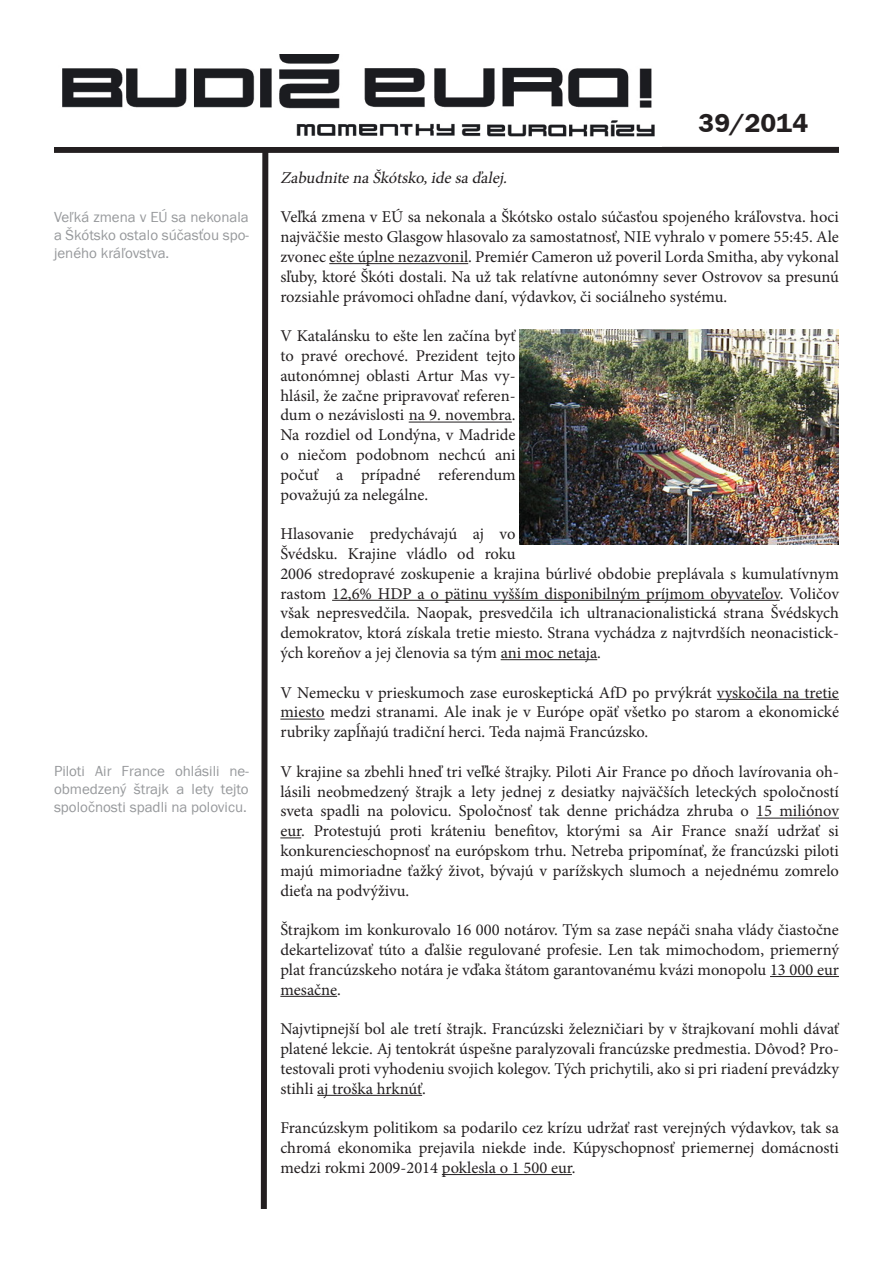
<style>
.page{position:relative;width:893px;height:1263px;background:#fff}
.page>*{position:absolute;margin:0;border:0;box-sizing:border-box;transform-origin:0 0}
.t1{font:600 27px "Franklin Gothic Itc TEE";color:#231f20}
.t2{font:16.5px/19.8px "Minion Pro";color:#231f20;text-align:justify}
.t3{font:italic 16.5px "Minion Pro";color:#231f20}
.t4{font:15px/18px "Franklin Gothic Itc TEE";color:#97999c;text-align:justify}
</style>
<div class="page">
<div style="left:54px;top:147px;width:785px;height:6px;background:#231f20"></div>
<svg style="left:258px;top:152px;width:13px;height:1057px"></svg>
<img style="left:62px;top:54px;width:593px;height:83px">
<hr style="left:329px;top:263px;width:139px;height:1px;background:#231f20">
<hr style="left:409px;top:422px;width:103px;height:1px;background:#231f20">
<hr style="left:332px;top:600px;width:448px;height:1px;background:#231f20">
<hr style="left:501px;top:659px;width:96px;height:1px;background:#231f20">
<hr style="left:717px;top:699px;width:122px;height:1px;background:#231f20">
<hr style="left:280px;top:719px;width:45px;height:1px;background:#231f20">
<hr style="left:756px;top:818px;width:83px;height:1px;background:#231f20">
<svg style="left:280px;top:837px;width:21px;height:1px"></svg>
<hr style="left:770px;top:976px;width:69px;height:1px;background:#231f20">
<hr style="left:280px;top:996px;width:57px;height:1px;background:#231f20">
<hr style="left:317px;top:1095px;width:105px;height:1px;background:#231f20">
<hr style="left:442px;top:1174px;width:130px;height:1px;background:#231f20">
<img style="left:520px;top:330px;width:319px;height:214px">
<p class="t4" style="left:54px;top:208px;width:196px">Veľká zmena v EÚ sa nekonala a Škótsko ostalo súčasťou spo&shy;jeného kráľovstva.</p>
<p class="t4" style="left:54px;top:762px;width:196px">Piloti Air France ohlásili ne&shy;obmedzený štrajk a lety tejto spoločnosti spadli na polovicu.</p>
<p class="t1" style="left:699px;top:108px;width:111px">39/2014</p>
<p class="t3" style="left:280px;top:166px;width:232px">ZabudnitenaŠkótsko,idesaďalej .</p>
<p class="t2" style="left:280px;top:207px;width:560px">Veľká zmena v EÚ sa nekonala a Škótsko ostalo súčasťou spojeného kráľovstva. hoci najväčšie mesto Glasgow hlasovalo za samostatnosť, NIE vyhralo v pomere 55:45. Ale zvonec ešte úplne nezazvonil. Premiér Cameron už poveril Lorda Smitha, aby vykonal sľuby, ktoré Škóti dostali. Na už tak relatívne autonómny sever Ostrovov sa presunú rozsiahle právomoci ohľadne daní, výdavkov, či sociálneho systému.</p>
<p class="t2" style="left:280px;top:326px;width:237px">V Katalánsku to ešte len začína byť to pravé orechové. Prezident tejto autonómnej oblasti Artur Mas vy&shy;hlásil, že začne pripravovať referen&shy;dum o nezávislosti na 9. novembra.<br>Na rozdiel od Londýna, v Madride o niečom podobnom nechcú ani počuť a prípadné referendum považujú za nelegálne.</p>
<p class="t2" style="left:280px;top:524px;width:560px;text-align:left">Hlasovanie predychávajú aj vo<br>Švédsku. Krajine vládlo od roku<br>2006 stredopravé zoskupenie a krajina búrlivé obdobie preplávala s kumulatívnym rastom 12,6% HDP a o pätinu vyšším disponibilným príjmom obyvateľov. Voličov však nepresvedčila. Naopak, presvedčila ich ultranacionalistická strana Švédskych demokratov, ktorá získala tretie miesto. Strana vychádza z najtvrdších neonacistick&shy;ých koreňov a jej členovia sa tým ani moc netaja.</p>
<p class="t2" style="left:280px;top:682px;width:560px">V Nemecku v prieskumoch zase euroskeptická AfD po prvýkrát vyskočila na tretie miesto medzi stranami. Ale inak je v Európe opäť všetko po starom a ekonomické rubriky zapĺňajú tradiční herci. Teda najmä Francúzsko.</p>
<p class="t2" style="left:280px;top:762px;width:560px">V krajine sa zbehli hneď tri veľké štrajky. Piloti Air France po dňoch lavírovania oh&shy;lásili neobmedzený štrajk a lety jednej z desiatky najväčších leteckých spoločností sveta spadli na polovicu. Spoločnosť tak denne prichádza zhruba o 15 miliónov eur. Protestujú proti kráteniu benefitov, ktorými sa Air France snaží udržať si konkurencieschopnosť na európskom trhu. Netreba pripomínať, že francúzski piloti majú mimoriadne ťažký život, bývajú v parížskych slumoch a nejednému zomrelo dieťa na podvýživu.</p>
<p class="t2" style="left:280px;top:920px;width:560px">Štrajkom im konkurovalo 16 000 notárov. Tým sa zase nepáči snaha vlády čiastočne dekartelizovať túto a ďalšie regulované profesie. Len tak mimochodom, priemerný plat francúzskeho notára je vďaka štátom garantovanému kvázi monopolu 13 000 eur mesačne.</p>
<p class="t2" style="left:280px;top:1019px;width:560px">Najvtipnejší bol ale tretí štrajk. Francúzski železničiari by v štrajkovaní mohli dávať platené lekcie. Aj tentokrát úspešne paralyzovali francúzske predmestia. Dôvod? Pro&shy;testovali proti vyhodeniu svojich kolegov. Tých prichytili, ako si pri riadení prevádzky stihli aj troška hrknúť.</p>
<p class="t2" style="left:280px;top:1118px;width:560px">Francúzskym politikom sa podarilo cez krízu udržať rast verejných výdavkov, tak sa chromá ekonomika prejavila niekde inde. Kúpyschopnosť priemernej domácnosti medzi rokmi 2009-2014 poklesla o 1 500 eur.</p>
</div>
